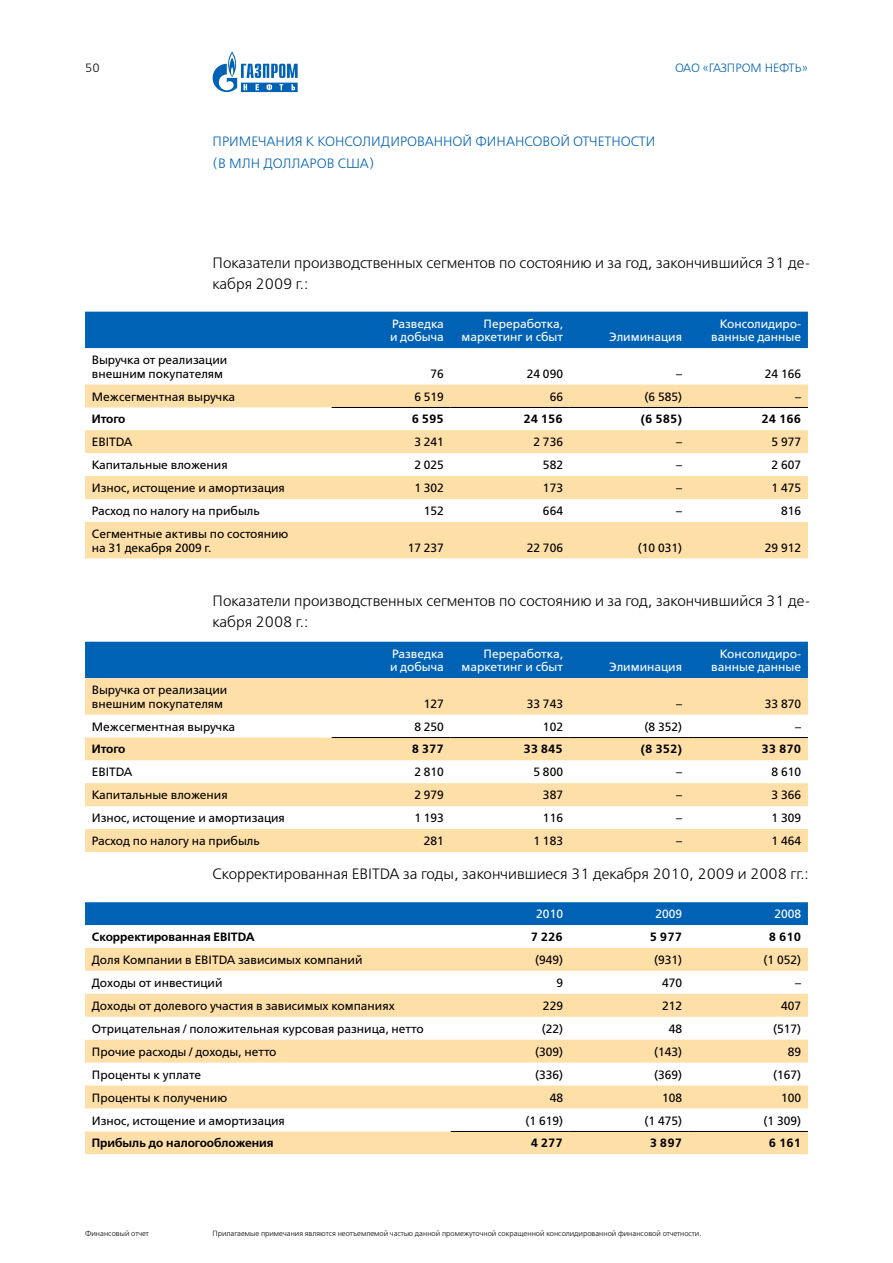
<style>
.page{position:relative;width:893px;height:1263px;background:#fff}
.page>*{position:absolute;margin:0;border:0;box-sizing:border-box;transform-origin:0 0}
.t1{font:15px/21px "Free Set Light C";color:#000}
.t2{font:13.5px/22px "Free Set Light C";color:#0062b4}
.t3{font:12px/13.5px "Free Set C";color:#000}
.t4{font:12px/13.5px "Free Set C";color:#fff;text-align:right}
.t5{font:12px "Free Set Demi C";color:#000}
.t6{font:12px "Free Set Light C";color:#0062b4}
.t7{font:12px "Free Set Light C";color:#000}
.t8{font:7.5px "Free Set Light C";color:#000}
</style>
<div class="page">
<div style="left:85px;top:312px;width:723px;height:36px;background:#0062b4"></div>
<svg style="left:85px;top:384px;width:723px;height:174px;fill:#ffdfa8"></svg>
<hr style="left:332px;top:407px;width:119px;height:1px;background:#000">
<hr style="left:451px;top:407px;width:119px;height:1px;background:#000">
<hr style="left:570px;top:407px;width:119px;height:1px;background:#000">
<hr style="left:689px;top:407px;width:119px;height:1px;background:#000">
<div style="left:85px;top:642px;width:723px;height:36px;background:#0062b4"></div>
<svg style="left:85px;top:678px;width:723px;height:174px;fill:#ffdfa8"></svg>
<hr style="left:332px;top:737px;width:119px;height:1px;background:#000">
<hr style="left:451px;top:737px;width:119px;height:1px;background:#000">
<hr style="left:570px;top:737px;width:119px;height:1px;background:#000">
<hr style="left:689px;top:737px;width:119px;height:1px;background:#000">
<div style="left:85px;top:902px;width:723px;height:23px;background:#0062b4"></div>
<svg style="left:85px;top:948px;width:723px;height:206px;fill:#ffdfa8"></svg>
<hr style="left:451px;top:1131px;width:119px;height:1px;background:#000">
<hr style="left:570px;top:1131px;width:119px;height:1px;background:#000">
<hr style="left:689px;top:1131px;width:119px;height:1px;background:#000">
<svg style="left:213px;top:51px;width:85px;height:41px"></svg>
<p class="t7" style="left:85px;top:62px;width:16px">50</p>
<p class="t6" style="left:675px;top:62px;width:9px">ОАО</p>
<p class="t6" style="left:703px;top:62px;width:107px">«ГАЗПРОМ НЕФТЬ»</p>
<p class="t2" style="left:213px;top:131px;width:444px">Прим ечания к консолидированной финансовой отчетности (в млн долларов США)</p>
<p class="t1" style="left:213px;top:253px;width:600px">Показатели производственных сегментов по состоянию и за год, закончившийся 31 де&shy;кабря 2009 г.:</p>
<p class="t4" style="left:390px;top:317px;width:55px;text-align:left">Разведка и добыча</p>
<p class="t4" style="left:461px;top:317px;width:103px">Переработка, маркетинг и сбыт</p>
<p class="t4" style="left:711px;top:317px;width:91px">Консолидиро&shy;ванные данные</p>
<p class="t4" style="left:609px;top:330px;width:74px">Элиминация</p>
<p class="t3" style="left:92px;top:353px;width:137px">Выручка от реализации внешним покупателям</p>
<p class="t3" style="left:431px;top:367px;width:15px">76</p>
<p class="t3" style="left:527px;top:367px;width:38px">24 090</p>
<p class="t3" style="left:676px;top:367px;width:7px">–</p>
<p class="t3" style="left:765px;top:367px;width:38px">24 166</p>
<p class="t3" style="left:92px;top:390px;width:145px">Межсегментная выручка</p>
<p class="t3" style="left:414px;top:390px;width:31px">6 519</p>
<p class="t3" style="left:550px;top:390px;width:15px">66</p>
<p class="t3" style="left:645px;top:390px;width:39px">(6 585)</p>
<p class="t3" style="left:795px;top:390px;width:7px">–</p>
<p class="t5" style="left:92px;top:412px;width:35px">Итого</p>
<p class="t5" style="left:412px;top:412px;width:34px">6 595</p>
<p class="t5" style="left:523px;top:412px;width:41px">24 156</p>
<p class="t5" style="left:641px;top:412px;width:43px">(6 585)</p>
<p class="t5" style="left:761px;top:412px;width:41px">24 166</p>
<p class="t3" style="left:92px;top:436px;width:42px">EBITDA</p>
<p class="t3" style="left:414px;top:436px;width:31px">3 241</p>
<p class="t3" style="left:533px;top:436px;width:31px">2 736</p>
<p class="t3" style="left:676px;top:436px;width:7px">–</p>
<p class="t3" style="left:772px;top:436px;width:31px">5 977</p>
<p class="t3" style="left:92px;top:458px;width:137px">Капитальные вложения</p>
<p class="t3" style="left:414px;top:458px;width:31px">2 025</p>
<p class="t3" style="left:543px;top:458px;width:22px">582</p>
<p class="t3" style="left:676px;top:458px;width:7px">–</p>
<p class="t3" style="left:772px;top:458px;width:31px">2 607</p>
<p class="t3" style="left:92px;top:481px;width:195px">Износ, истощение и амортизация</p>
<p class="t3" style="left:414px;top:481px;width:31px">1 302</p>
<p class="t3" style="left:543px;top:481px;width:22px">173</p>
<p class="t3" style="left:676px;top:481px;width:7px">–</p>
<p class="t3" style="left:772px;top:481px;width:31px">1 475</p>
<p class="t3" style="left:92px;top:504px;width:169px">Расход по налогу на прибыль</p>
<p class="t3" style="left:424px;top:504px;width:22px">152</p>
<p class="t3" style="left:543px;top:504px;width:22px">664</p>
<p class="t3" style="left:676px;top:504px;width:7px">–</p>
<p class="t3" style="left:781px;top:504px;width:22px">816</p>
<p class="t3" style="left:92px;top:527px;width:198px">Сегментные активы по состоянию на 31 декабря 2009 г.</p>
<p class="t3" style="left:408px;top:541px;width:38px">17 237</p>
<p class="t3" style="left:527px;top:541px;width:38px">22 706</p>
<p class="t3" style="left:638px;top:541px;width:46px">(10 031)</p>
<p class="t3" style="left:765px;top:541px;width:38px">29 912</p>
<p class="t1" style="left:213px;top:591px;width:600px">Показатели производственных сегментов по состоянию и за год, закончившийся 31 де&shy;кабря 2008 г.:</p>
<p class="t4" style="left:390px;top:647px;width:55px;text-align:left">Разведка и добыча</p>
<p class="t4" style="left:461px;top:647px;width:103px">Переработка, маркетинг и сбыт</p>
<p class="t4" style="left:711px;top:647px;width:91px">Консолидиро&shy;ванные данные</p>
<p class="t4" style="left:609px;top:660px;width:74px">Элиминация</p>
<p class="t3" style="left:92px;top:683px;width:137px">Выручка от реализации внешним покупателям</p>
<p class="t3" style="left:424px;top:697px;width:22px">127</p>
<p class="t3" style="left:527px;top:697px;width:38px">33 743</p>
<p class="t3" style="left:676px;top:697px;width:7px">–</p>
<p class="t3" style="left:765px;top:697px;width:38px">33 870</p>
<p class="t3" style="left:92px;top:720px;width:145px">Межсегментная выручка</p>
<p class="t3" style="left:414px;top:720px;width:31px">8 250</p>
<p class="t3" style="left:543px;top:720px;width:22px">102</p>
<p class="t3" style="left:645px;top:720px;width:39px">(8 352)</p>
<p class="t3" style="left:795px;top:720px;width:7px">–</p>
<p class="t5" style="left:92px;top:742px;width:35px">Итого</p>
<p class="t5" style="left:412px;top:742px;width:34px">8 377</p>
<p class="t5" style="left:523px;top:742px;width:41px">33 845</p>
<p class="t5" style="left:641px;top:742px;width:43px">(8 352)</p>
<p class="t5" style="left:761px;top:742px;width:41px">33 870</p>
<p class="t3" style="left:92px;top:766px;width:42px">EBITDA</p>
<p class="t3" style="left:414px;top:766px;width:31px">2 810</p>
<p class="t3" style="left:533px;top:766px;width:31px">5 800</p>
<p class="t3" style="left:676px;top:766px;width:7px">–</p>
<p class="t3" style="left:772px;top:766px;width:31px">8 610</p>
<p class="t3" style="left:92px;top:788px;width:137px">Капитальные вложения</p>
<p class="t3" style="left:414px;top:788px;width:31px">2 979</p>
<p class="t3" style="left:543px;top:788px;width:22px">387</p>
<p class="t3" style="left:676px;top:788px;width:7px">–</p>
<p class="t3" style="left:772px;top:788px;width:31px">3 366</p>
<p class="t3" style="left:92px;top:811px;width:195px">Износ, истощение и амортизация</p>
<p class="t3" style="left:414px;top:811px;width:31px">1 193</p>
<p class="t3" style="left:543px;top:811px;width:22px">116</p>
<p class="t3" style="left:676px;top:811px;width:7px">–</p>
<p class="t3" style="left:772px;top:811px;width:31px">1 309</p>
<p class="t3" style="left:92px;top:834px;width:169px">Расход по налогу на прибыль</p>
<p class="t3" style="left:424px;top:834px;width:22px">281</p>
<p class="t3" style="left:533px;top:834px;width:31px">1 183</p>
<p class="t3" style="left:676px;top:834px;width:7px">–</p>
<p class="t3" style="left:772px;top:834px;width:31px">1 464</p>
<p class="t1" style="left:213px;top:864px;width:598px">Скорректированная EBITDA за годы, закончившиеся 31 декабря 2010, 2009 и 2008 гг.:</p>
<p class="t4" style="left:536px;top:907px;width:28px">2010</p>
<p class="t4" style="left:655px;top:907px;width:28px">2009</p>
<p class="t4" style="left:774px;top:907px;width:28px">2008</p>
<p class="t5" style="left:92px;top:930px;width:164px">Скорректированная EBITDA</p>
<p class="t5" style="left:531px;top:930px;width:34px">7 226</p>
<p class="t5" style="left:650px;top:930px;width:34px">5 977</p>
<p class="t5" style="left:769px;top:930px;width:34px">8 610</p>
<p class="t3" style="left:92px;top:953px;width:272px">Доля Компании в EBITDA зависимых компаний</p>
<p class="t3" style="left:535px;top:953px;width:30px">(949)</p>
<p class="t3" style="left:654px;top:953px;width:30px">(931)</p>
<p class="t3" style="left:764px;top:953px;width:39px">(1 052)</p>
<p class="t3" style="left:92px;top:976px;width:132px">Доходы от инвестиций</p>
<p class="t3" style="left:556px;top:976px;width:8px">9</p>
<p class="t3" style="left:662px;top:976px;width:22px">470</p>
<p class="t3" style="left:795px;top:976px;width:7px">–</p>
<p class="t3" style="left:92px;top:999px;width:304px">Доходы от долевого участия в зависимых компаниях</p>
<p class="t3" style="left:543px;top:999px;width:22px">229</p>
<p class="t3" style="left:662px;top:999px;width:22px">212</p>
<p class="t3" style="left:781px;top:999px;width:22px">407</p>
<p class="t3" style="left:92px;top:1022px;width:333px">Отрицательная / положительная курсовая разница, нетто</p>
<p class="t3" style="left:542px;top:1022px;width:23px">(22)</p>
<p class="t3" style="left:669px;top:1022px;width:15px">48</p>
<p class="t3" style="left:773px;top:1022px;width:30px">(517)</p>
<p class="t3" style="left:92px;top:1045px;width:186px">Прочие расходы / доходы, нетто</p>
<p class="t3" style="left:535px;top:1045px;width:30px">(309)</p>
<p class="t3" style="left:654px;top:1045px;width:30px">(143)</p>
<p class="t3" style="left:788px;top:1045px;width:15px">89</p>
<p class="t3" style="left:92px;top:1068px;width:111px">Проценты к уплате</p>
<p class="t3" style="left:535px;top:1068px;width:30px">(336)</p>
<p class="t3" style="left:654px;top:1068px;width:30px">(369)</p>
<p class="t3" style="left:773px;top:1068px;width:30px">(167)</p>
<p class="t3" style="left:92px;top:1091px;width:137px">Проценты к получению</p>
<p class="t3" style="left:550px;top:1091px;width:15px">48</p>
<p class="t3" style="left:662px;top:1091px;width:22px">108</p>
<p class="t3" style="left:781px;top:1091px;width:22px">100</p>
<p class="t3" style="left:92px;top:1114px;width:195px">Износ, истощение и амортизация</p>
<p class="t3" style="left:525px;top:1114px;width:39px">(1 619)</p>
<p class="t3" style="left:645px;top:1114px;width:39px">(1 475)</p>
<p class="t3" style="left:764px;top:1114px;width:39px">(1 309)</p>
<p class="t5" style="left:92px;top:1136px;width:183px">Прибыль до налогообложения</p>
<p class="t5" style="left:531px;top:1136px;width:34px">4 277</p>
<p class="t5" style="left:650px;top:1136px;width:34px">3 897</p>
<p class="t5" style="left:769px;top:1136px;width:34px">6 161</p>
<p class="t8" style="left:85px;top:1229px;width:65px">Финансовый отчет</p>
<p class="t8" style="left:213px;top:1229px;width:490px">Прилагаемые примечания являются неотъемлемой частью данной промежуточной сокращенной консолидированной финансовой отчетности.</p>
</div>
